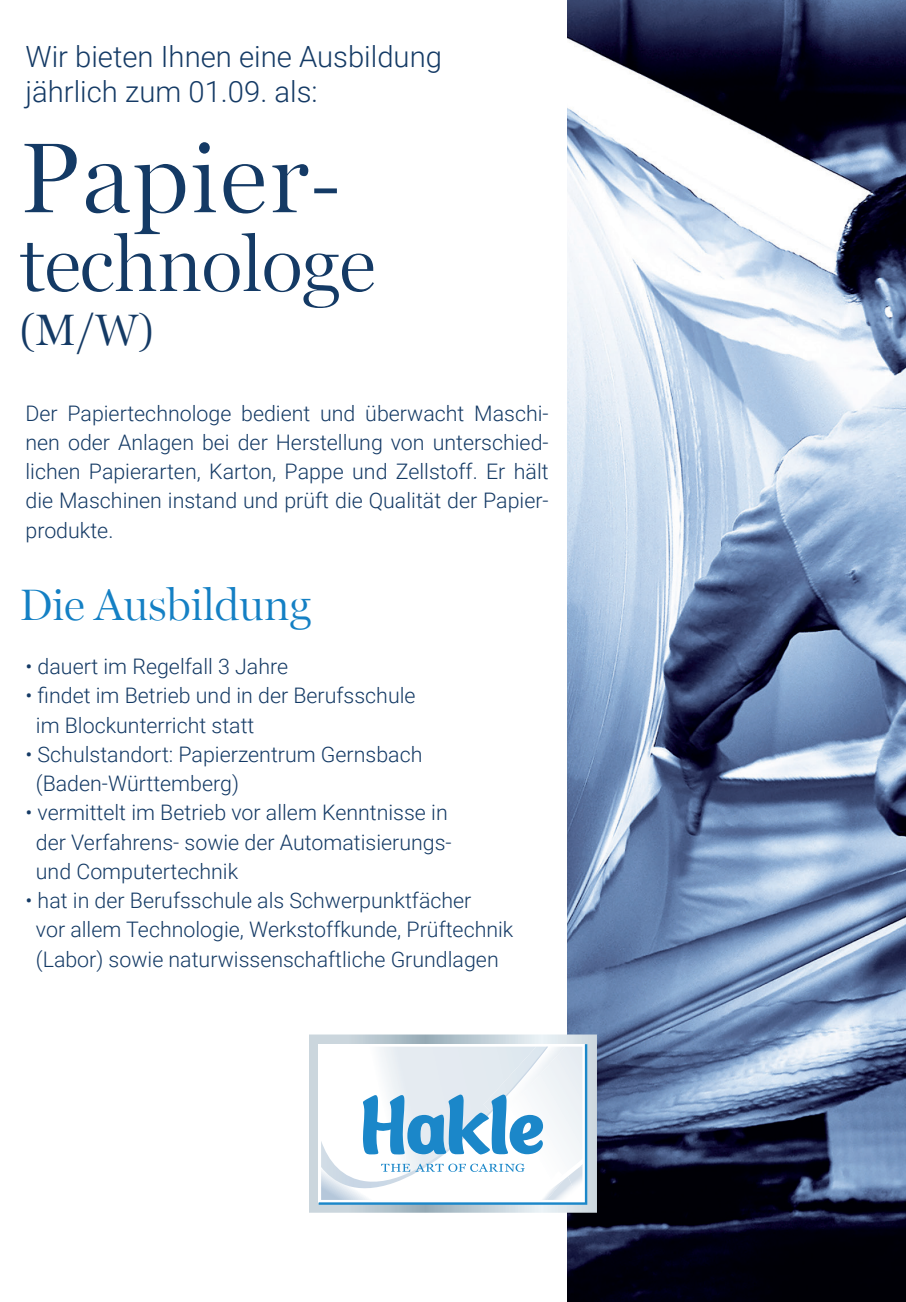
<style>
.page{position:relative;width:906px;height:1302px;background:#fff}
.page>*{position:absolute;margin:0;border:0;box-sizing:border-box;transform-origin:0 0}
.t1{font:300 101.25px "SD Georgia";color:#143a65}
.t2{font:300 78.75px "SD Georgia";letter-spacing:-.03em;color:#143a65}
.t3{font:300 45px "SD Georgia";letter-spacing:-.025em;color:#1480c4}
.t4{font:300 45px "SD Georgia";color:#143a65}
.t5{font:300 29.25px/35.1px "Roboto";color:#143a65}
.t6{font:300 21.38px/29.2px "Roboto";color:#143a65}
.s1{font-size:83.25px}
</style>
<div class="page">
<img style="left:568px;top:0;width:338px;height:1301px">
<svg style="left:309px;top:1034px;width:288px;height:178px;background:#c1d1da"></svg>
<svg style="left:319px;top:1043px;width:268px;height:161px"></svg>
<h3 class="t5" style="left:26px;top:38px;width:418px">Wir bieten Ihnen eine Ausbildung jährlich zum 01.09. als:</h3>
<h1 class="t1" style="left:19px;top:120px;width:323px">Papier<span class="s1">-</span></h1>
<h2 class="t2" style="left:19px;top:219px;width:359px">technologe</h2>
<h3 class="t4" style="left:19px;top:304px;width:137px">(M/W)</h3>
<p class="t6" style="left:26px;top:397px;width:524px;text-align:justify">Der Papiertechnologe bedient und überwacht Maschi&shy;nen oder Anlagen bei der Herstellung von unterschied&shy;lichen Papierarten, Karton, Pappe und Zellstoff. Er hält die Maschinen instand und prüft die Qualität der Papier&shy;produkte.</p>
<h3 class="t3" style="left:19px;top:579px;width:294px">Die Ausbildung</h3>
<p class="t6" style="left:26px;top:651px;width:264px">• dauert im Regelfall 3 Jahre</p>
<p class="t6" style="left:36px;top:680px;width:381px;text-indent:-10px">• findet im Betrieb und in der Berufsschule im Blockunterricht statt</p>
<p class="t6" style="left:36px;top:738px;width:388px;text-indent:-10px">• Schulstandort: Papierzentrum Gernsbach (Baden-Württemberg)</p>
<p class="t6" style="left:36px;top:797px;width:417px;text-indent:-10px">• vermittelt im Betrieb vor allem Kenntnisse in der Verfahrens- sowie der Automatisierungs&shy;und Computertechnik</p>
<p class="t6" style="left:36px;top:885px;width:479px;text-indent:-10px">• hat in der Berufsschule als Schwerpunktfächer<br>vor allem Technologie, Werkstoffkunde, Prüftechnik (Labor) sowie naturwissenschaftliche Grundlagen</p>
</div>
